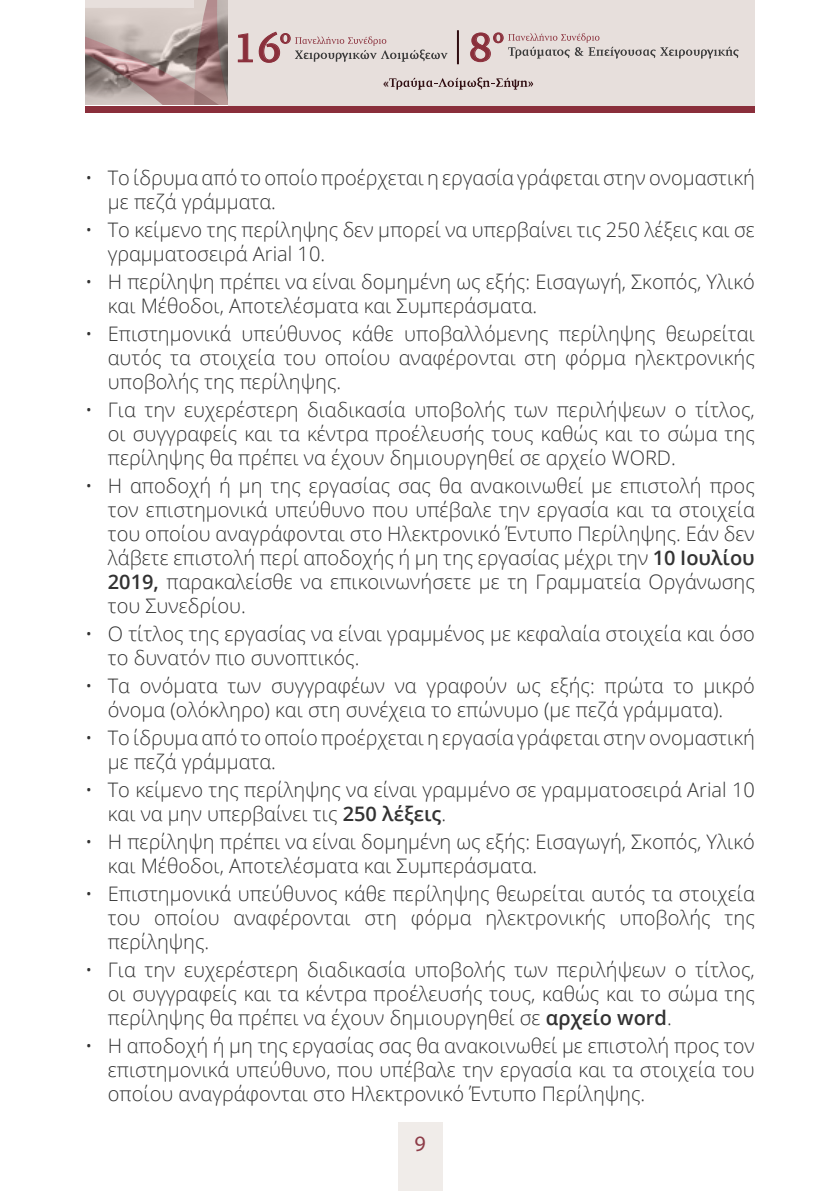
<style>
.page{position:relative;width:840px;height:1191px;background:#fff}
.page>*{position:absolute;margin:0;border:0;box-sizing:border-box;transform-origin:0 0}
.t1{font:41.2px "PF Diplomat Med";color:#8a2f3b}
.t2{font:41.2px "PF Diplomat S Caps Os F Med";color:#8a2f3b}
.t3{font:22px "Myriad Pro";color:#8d3c48}
.t4{font:300 20px/24px "Open Sans";color:#323232}
.t5{font:19.6px "PF Diplomat Med";color:#8a2f3b}
.t6{font:700 12.6px "PF Diplomat";color:#300d11}
.s1{font-weight:600}
</style>
<div class="page">
<div style="left:397px;top:1123px;width:45px;height:68px;background:#f0ece9"></div>
<div style="left:85px;top:0;width:669px;height:108px;background:#e7dfdc"></div>
<svg style="left:389px;top:77px;width:144px;height:13px"></svg>
<svg style="left:194px;top:0;width:34px;height:7px"></svg>
<img style="left:85px;top:7px;width:143px;height:99px">
<div style="left:85px;top:106px;width:669px;height:7px;background:#8a2f3b"></div>
<svg style="left:238px;top:33px;width:15px;height:29px"></svg>
<svg style="left:259px;top:32px;width:188px;height:31px"></svg>
<svg style="left:470px;top:32px;width:268px;height:30px"></svg>
<hr style="left:456px;top:30px;width:2px;height:34px;background:#300d11">
<h1 class="t1" style="left:232px;top:26px;width:50px">16</h1>
<p class="t5" style="left:280px;top:26px;width:13px">o</p>
<h1 class="t2" style="left:468px;top:25px;width:26px">8</h1>
<p class="t5" style="left:492px;top:26px;width:13px">o</p>
<p class="t6" style="left:383px;top:76px;width:7px">«</p>
<p class="t4" style="left:108px;top:166px;width:648px;text-indent:-23px">• Tο ίδρυμα από το οποίο προέρχεται η εργασία γράφεται στην ονομαστική με πεζά γράμματα.</p>
<p class="t4" style="left:108px;top:218px;width:648px;text-indent:-23px">• Το κείμενο της περίληψης δεν μπορεί να υπερβαίνει τις 250 λέξεις και σε γραμματοσειρά Arial 10.</p>
<p class="t4" style="left:108px;top:270px;width:648px;text-indent:-23px">• Η περίληψη πρέπει να είναι δομημένη ως εξής: Εισαγωγή, Σκοπός, Υλικό και Μέθοδοι, Αποτελέσματα και Συμπεράσματα.</p>
<p class="t4" style="left:108px;top:321px;width:648px;text-align:justify;text-indent:-23px">• Επιστημονικά υπεύθυνος κάθε υποβαλλόμενης περίληψης θεωρείται αυτός τα στοιχεία του οποίου αναφέρονται στη φόρμα ηλεκτρονικής υποβολής της περίληψης.</p>
<p class="t4" style="left:108px;top:397px;width:648px;text-align:justify;text-indent:-23px">• Για την ευχερέστερη διαδικασία υποβολής των περιλήψεων ο τίτλος, οι συγγραφείς και τα κέντρα προέλευσής τους καθώς και το σώμα της περίληψης θα πρέπει να έχουν δημιουργηθεί σε αρχείο WORD.</p>
<p class="t4" style="left:108px;top:473px;width:648px;text-align:justify;text-indent:-23px">• Η αποδοχή ή μη της εργασίας σας θα ανακοινωθεί με επιστολή προς τον επιστημονικά υπεύθυνο που υπέβαλε την εργασία και τα στοιχεία του οποίου αναγράφονται στο Ηλεκτρονικό Έντυπο Περίληψης. Εάν δεν λάβετε επιστολή περί αποδοχής ή μη της εργασίας μέχρι την <span class="s1">10 Ιουλίου 2019,</span> παρακαλείσθε να επικοινωνήσετε με τη Γραμματεία Οργάνωσης του Συνεδρίου.</p>
<p class="t4" style="left:108px;top:621px;width:648px;text-indent:-23px">• Ο τίτλος της εργασίας να είναι γραμμένος με κεφαλαία στοιχεία και όσο το δυνατόν πιο συνοπτικός.</p>
<p class="t4" style="left:85px;top:673px;width:670px;text-align:center">• Τα ονόματα των συγγραφέων να γραφούν ως εξής: πρώτα το μικρό όνομα (ολόκληρο) και στη συνέχεια το επώνυμο (με πεζά γράμματα).</p>
<p class="t4" style="left:108px;top:725px;width:648px;text-indent:-23px">• Tο ίδρυμα από το οποίο προέρχεται η εργασία γράφεται στην ονομαστική με πεζά γράμματα.</p>
<p class="t4" style="left:108px;top:777px;width:648px;text-indent:-23px">• Το κείμενο της περίληψης να είναι γραμμένο σε γραμματοσειρά Arial 10 και να μην υπερβαίνει τις <span class="s1">250 λέξεις</span>.</p>
<p class="t4" style="left:108px;top:829px;width:648px;text-indent:-23px">• Η περίληψη πρέπει να είναι δομημένη ως εξής: Εισαγωγή, Σκοπός, Υλικό και Μέθοδοι, Αποτελέσματα και Συμπεράσματα.</p>
<p class="t4" style="left:108px;top:881px;width:648px;text-align:justify;text-indent:-23px">• Επιστημονικά υπεύθυνος κάθε περίληψης θεωρείται αυτός τα στοιχεία του οποίου αναφέρονται στη φόρμα ηλεκτρονικής υποβολής της περίληψης.</p>
<p class="t4" style="left:108px;top:957px;width:648px;text-align:justify;text-indent:-23px">• Για την ευχερέστερη διαδικασία υποβολής των περιλήψεων ο τίτλος, οι συγγραφείς και τα κέντρα προέλευσής τους, καθώς και το σώμα της περίληψης θα πρέπει να έχουν δημιουργηθεί σε <span class="s1">αρχείο word</span>.</p>
<p class="t4" style="left:108px;top:1033px;width:648px;text-align:justify;text-indent:-23px">• Η αποδοχή ή μη της εργασίας σας θα ανακοινωθεί με επιστολή προς τον επιστημονικά υπεύθυνο, που υπέβαλε την εργασία και τα στοιχεία του οποίου αναγράφονται στο Ηλεκτρονικό Έντυπο Περίληψης.</p>
<p class="t3" style="left:414px;top:1129px;width:13px">9</p>
</div>
